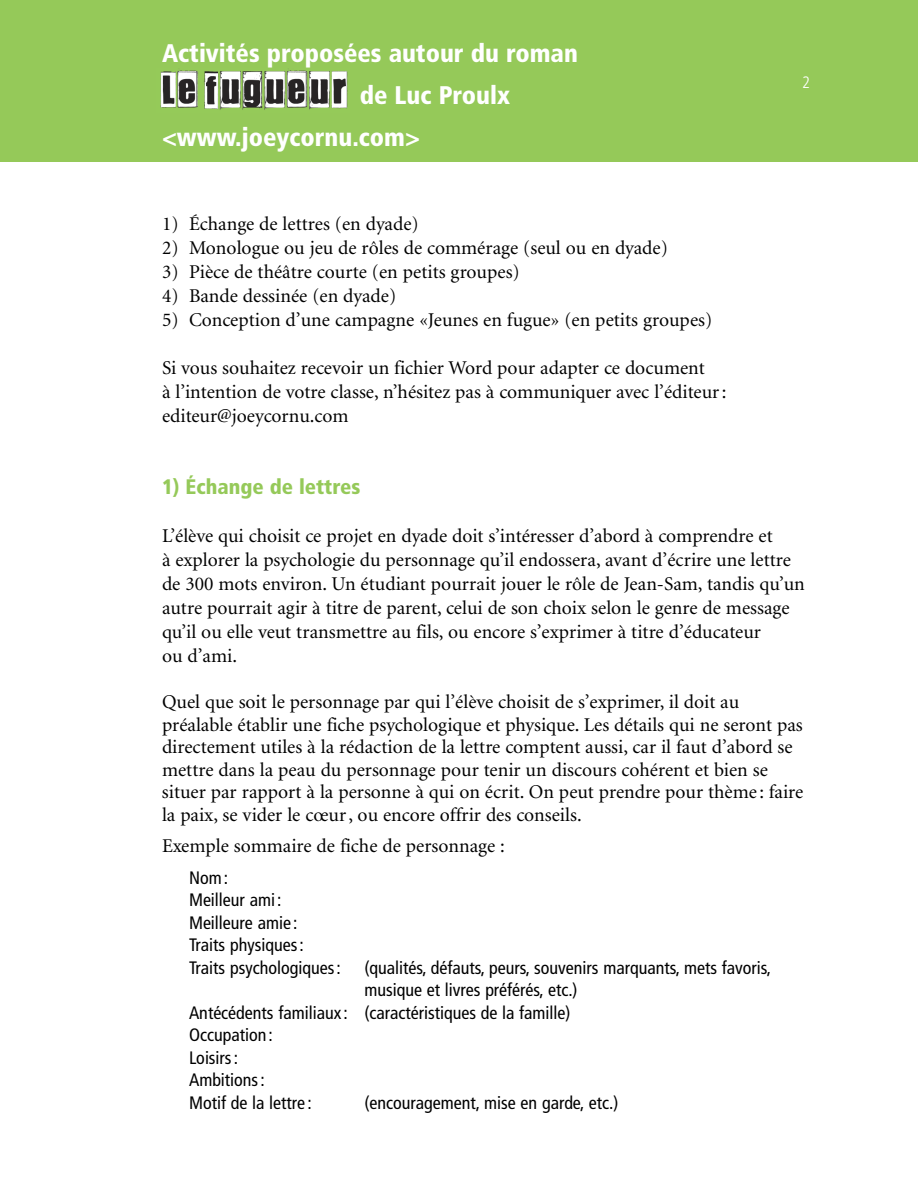
<style>
.page{position:relative;width:918px;height:1188px;background:#fff}
.page>*{position:absolute;margin:0;border:0;box-sizing:border-box;transform-origin:0 0}
.t1{font:900 condensed 25.5px "Frutiger";color:#fff}
.t2{font:900 condensed 21px "Frutiger";color:#95c959}
.t3{font:19.5px/24px "Minion";color:#000}
.t4{font:condensed 18px/22.5px "Frutiger";color:#000}
.t5{font:300 condensed 16.5px "Frutiger";color:#fff}
</style>
<div class="page">
<div style="left:0;top:0;width:918px;height:162px;background:#95c959"></div>
<img style="left:160px;top:69px;width:188px;height:41px">
<h1 class="t1" style="left:162px;top:43px;width:417px">Activités proposées autour du roman</h1>
<h1 class="t1" style="left:360px;top:85px;width:152px">de Luc Proulx</h1>
<h1 class="t1" style="left:162px;top:127px;width:260px">&lt;www.joeycornu.com&gt;</h1>
<p class="t3" style="left:162px;top:213px;width:258px">1) Échange de lettres (en dyade)</p>
<p class="t3" style="left:162px;top:237px;width:507px">2) Monologue ou jeu de rôles de commérage (seul ou en dyade)</p>
<p class="t3" style="left:162px;top:261px;width:359px">3) Pièce de théâtre courte (en petits groupes)</p>
<p class="t3" style="left:162px;top:285px;width:236px">4) Bande dessinée (en dyade)</p>
<p class="t3" style="left:162px;top:309px;width:552px">5) Conception d’une campagne «Jeunes en fugue» (en petits groupes)</p>
<p class="t3" style="left:162px;top:357px;width:566px">Si vous souhaitez recevoir un fichier Word pour adapter ce document<br>à l’intention de votre classe, n’hésitez pas à communiquer avec l’éditeur: editeur@joeycornu.com</p>
<p class="t5" style="left:802px;top:76px;width:9px">2</p>
<p class="t2" style="left:162px;top:478px;width:200px">1) Échange de lettres</p>
<p class="t3" style="left:162px;top:525px;width:644px">L’élève qui choisit ce projet en dyade doit s’intéresser d’abord à comprendre et<br>à explorer la psychologie du personnage qu’il endossera, avant d’écrire une lettre de 300 mots environ. Un étudiant pourrait jouer le rôle de Jean-Sam, tandis qu’un autre pourrait agir à titre de parent, celui de son choix selon le genre de message qu’il ou elle veut transmettre au fils, ou encore s’exprimer à titre d’éducateur<br>ou d’ami.</p>
<p class="t3" style="left:162px;top:692px;width:643px;line-height:22.5px">Quel que soit le personnage par qui l’élève choisit de s’exprimer, il doit au préalable établir une fiche psychologique et physique. Les détails qui ne seront pas directement utiles à la rédaction de la lettre comptent aussi, car il faut d’abord se mettre dans la peau du personnage pour tenir un discours cohérent et bien se situer par rapport à la personne à qui on écrit. On peut prendre pour thème : faire la paix, se vider le cœur, ou encore offrir des conseils.</p>
<p class="t3" style="left:162px;top:836px;width:344px">Exemple sommaire de fiche de personnage :</p>
<p class="t4" style="left:189px;top:868px;width:153px">Nom:<br>Meilleur ami:<br>Meilleure amie :<br>Traits physiques:<br>Traits psychologiques:</p>
<p class="t4" style="left:365px;top:958px;width:408px">(qualités, défauts, peurs, souvenirs marquants, mets favoris,</p>
<p class="t4" style="left:364px;top:980px;width:215px">musique et livres préférés, etc.)</p>
<p class="t4" style="left:189px;top:1003px;width:383px">Antécédents familiaux : (caractéristiques de la famille)</p>
<p class="t4" style="left:189px;top:1025px;width:85px">Occupation:</p>
<p class="t4" style="left:189px;top:1048px;width:51px">Loisirs:</p>
<p class="t4" style="left:189px;top:1070px;width:77px">Ambitions:</p>
<p class="t4" style="left:189px;top:1093px;width:124px">Motif de la lettre :</p>
<p class="t4" style="left:365px;top:1093px;width:255px">(encouragement, mise en garde, etc.)</p>
</div>
